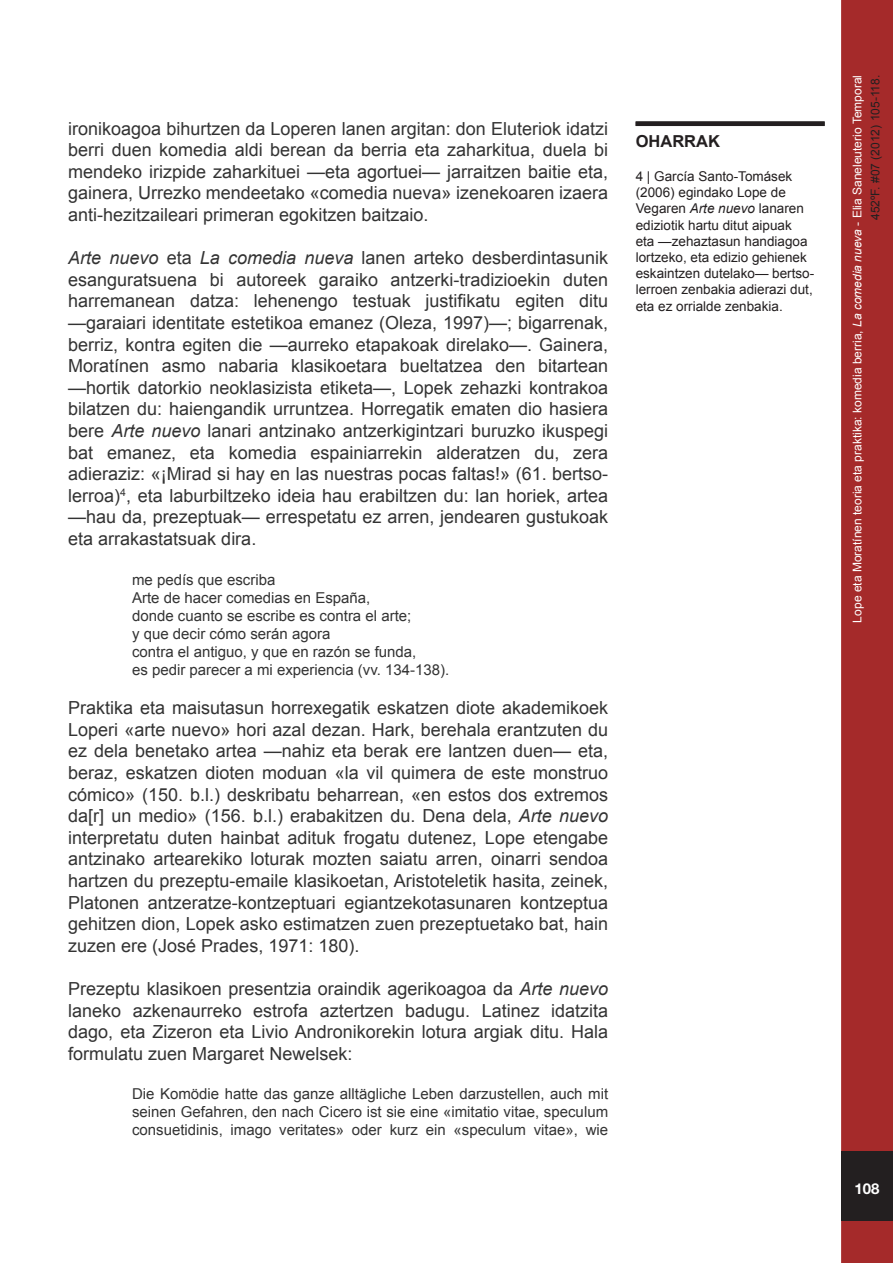
<style>
.page{position:relative;width:893px;height:1263px;background:#fff}
.page>*{position:absolute;margin:0;border:0;box-sizing:border-box;transform-origin:0 0}
.t1{font:18px/21.6px "Arial";color:#333;text-align:justify}
.Estilo_de_párrafo_1{font:700 16.5px "Arial";color:#231f20}
.t2{font:15px/18px "Arial";color:#333;text-align:justify}
.t3{font:700 15px "Helvetica Neue";color:#fff}
.Estilo_de_párrafo_1-2{font:13.5px/16.2px "Arial";color:#231f20}
.t4{font:12px/18px "Arial";color:#fff;text-align:right}
.s1{font-style:italic}
.s2{color:#231f20}
</style>
<div class="page">
<div style="left:843px;top:2px;width:48px;height:1259px;background:#a52a2a"></div>
<div style="left:841px;top:0;width:52px;height:1263px;border:3px solid #a52a2a"></div>
<div style="left:841px;top:1151px;width:52px;height:70px;background:#231f20"></div>
<div style="left:636px;top:121px;width:189px;height:5px;background:#231f20"></div>
<p class="t1" style="left:68px;top:118px;width:541px">ironikoagoa bihurtzen da Loperen lanen argitan: don Eluteriok idatzi berri duen komedia aldi berean da berria eta zaharkitua, duela bi mendeko irizpide zaharkituei —eta agortuei— jarraitzen baitie eta, gainera, Urrezko mendeetako «comedia nueva» izenekoaren izaera anti-hezitzaileari primeran egokitzen baitzaio.</p>
<p class="t1" style="left:68px;top:247px;width:541px"><span class="s1">Arte nuevo</span> eta <span class="s1">La comedia nueva</span> lanen arteko desberdintasunik esanguratsuena bi autoreek garaiko antzerki-tradizioekin duten harremanean datza: lehenengo testuak justifikatu egiten ditu —garaiari identitate estetikoa emanez (Oleza, 1997)—; bigarrenak, berriz, kontra egiten die —aurreko etapakoak direlako—. Gainera, Moratínen asmo nabaria klasikoetara bueltatzea den bitartean —hortik datorkio neoklasizista etiketa—, Lopek zehazki kontrakoa bilatzen du: haiengandik urruntzea. Horregatik ematen dio hasiera bere <span class="s1">Arte nuevo</span> lanari antzinako antzerkigintzari buruzko ikuspegi bat emanez, eta komedia espainiarrekin alderatzen du, zera adieraziz: «¡Mirad si hay en las nuestras pocas faltas!» (61. bertso&shy;lerroa)<sup>4</sup>, eta laburbiltzeko ideia hau erabiltzen du: lan horiek, artea —hau da, prezeptuak— errespetatu ez arren, jendearen gustukoak eta arrakastatsuak dira.</p>
<p class="t2" style="left:132px;top:570px;width:145px">me pedís que escriba</p>
<p class="t2" style="left:132px;top:588px;width:240px">Arte de hacer comedias en España,</p>
<p class="t2" style="left:132px;top:606px;width:281px">donde cuanto se escribe es contra el arte;</p>
<p class="t2" style="left:132px;top:624px;width:200px">y que decir cómo serán agora</p>
<p class="t2" style="left:132px;top:642px;width:286px">contra el antiguo, y que en razón se funda,</p>
<p class="t2" style="left:132px;top:660px;width:319px">es pedir parecer a mi experiencia (vv. 134-138).</p>
<p class="t1" style="left:68px;top:697px;width:541px">Praktika eta maisutasun horrexegatik eskatzen diote akademikoek Loperi «arte nuevo» hori azal dezan. Hark, berehala erantzuten du ez dela benetako artea —nahiz eta berak ere lantzen duen— eta, beraz, eskatzen dioten moduan «la vil quimera de este monstruo cómico» (150. b.l.) deskribatu beharrean, «en estos dos extremos da[r] un medio» (156. b.l.) erabakitzen du. Dena dela, <span class="s1">Arte nuevo </span>interpretatu duten hainbat adituk frogatu dutenez, Lope etengabe antzinako artearekiko loturak mozten saiatu arren, oinarri sendoa hartzen du prezeptu-emaile klasikoetan, Aristoteletik hasita, zeinek, Platonen antzeratze-kontzeptuari egiantzekotasunaren kontzeptua gehitzen dion, Lopek asko estimatzen zuen prezeptuetako bat, hain zuzen ere (José Prades, 1971: 180).</p>
<p class="t1" style="left:68px;top:978px;width:541px">Prezeptu klasikoen presentzia oraindik agerikoagoa da <span class="s1">Arte nuevo </span>laneko azkenaurreko estrofa aztertzen badugu. Latinez idatzita dago, eta Zizeron eta Livio Andronikorekin lotura argiak ditu. Hala formulatu zuen Margaret Newelsek:</p>
<p class="t2" style="left:132px;top:1085px;width:478px">Die Komödie hatte das ganze alltägliche Leben darzustellen, auch mit seinen Gefahren, den nach Cicero ist sie eine «imitatio vitae, speculum consuetidinis, imago veritates» oder kurz ein «speculum vitae», wie</p>
<p class="Estilo_de_párrafo_1" style="left:636px;top:130px;width:86px">OHARRAK</p>
<p class="Estilo_de_párrafo_1-2" style="left:636px;top:168px;width:180px">4 | García Santo-Tomásek (2006) egindako Lope de<br>Vegaren <span class="s1">Arte nuevo</span> lanaren ediziotik hartu ditut aipuak<br>eta —zehaztasun handiagoa lortzeko, eta edizio gehienek eskaintzen dutelako— bertso&shy;lerroen zenbakia adierazi dut, eta ez orrialde zenbakia.</p>
<p class="t4" style="left:848px;top:622px;width:549px;rotate:-90deg">Lope eta Moratínen teoria eta praktika: komedia berria, <span class="s1">La comedia nueva</span> - Elia Saneleuterio Temporal<br><span class="s2">452ºF. #07 (2012) 105-118.</span></p>
<p class="t3" style="left:854px;top:1179px;width:27px">108</p>
</div>
